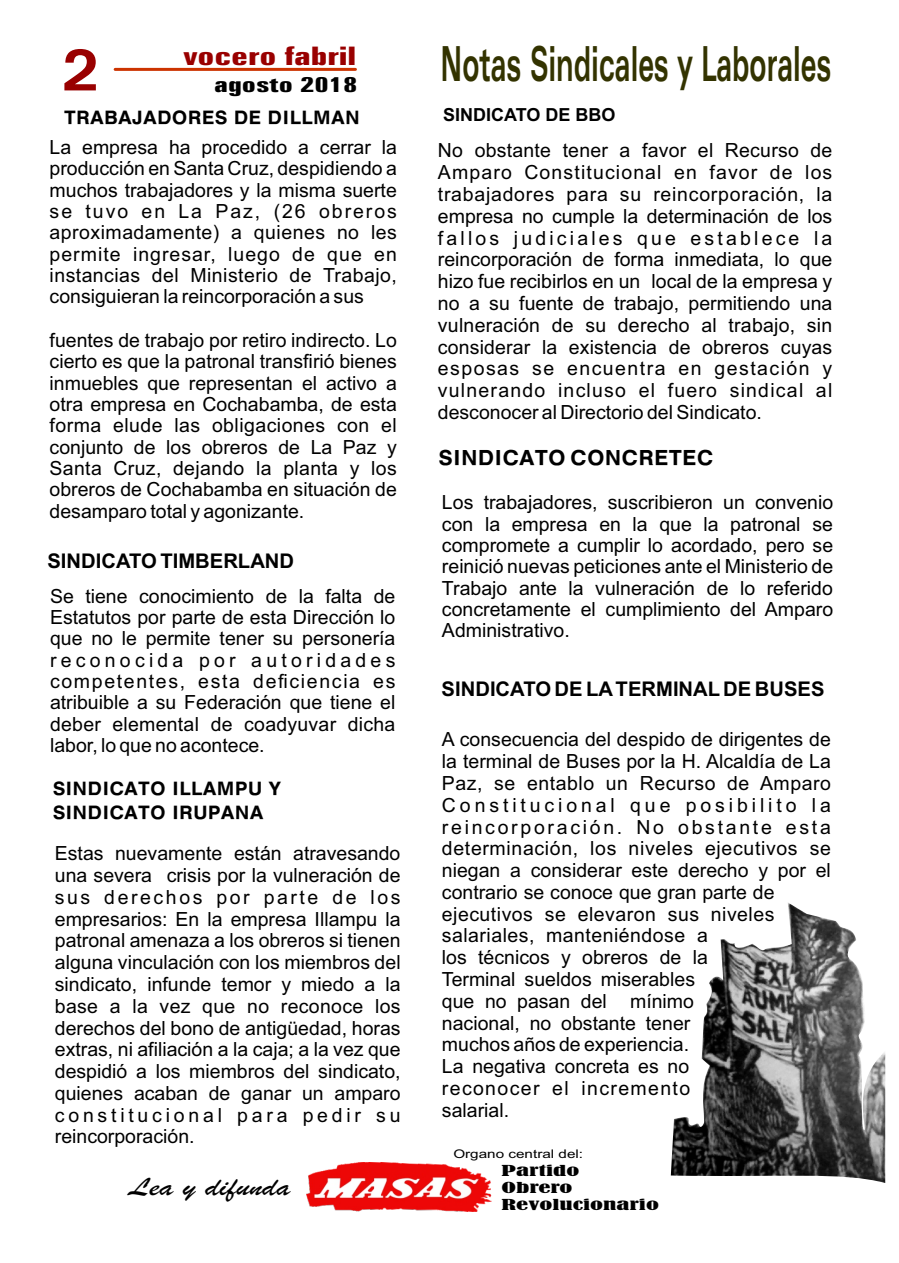
<style>
.page{position:relative;width:899px;height:1263px;background:#fff}
.page>*{position:absolute;margin:0;border:0;box-sizing:border-box;transform-origin:0 0}
.t1{font:700 expanded 58.5px "Zurich BT";color:#900;scale:.87 1}
.t2{font:700 expanded 48.45px "Zurich BT";color:#330;scale:.49 1}
.t3{font:26.7px "Brush Script";color:#000;scale:1.28 1}
.t4{font:700 extra-condensed 25.5px "Zurich BT";color:#900;scale:1.54 1}
.t5{font:700 extra-condensed 21.3px "Zurich BT";color:#000;scale:1.54 1}
.t6{font:700 20.25px "Arial";color:#000}
.t7{font:20.25px "Westfalia";color:#000}
.t8{font:19.5px/21.8px "Arial";color:#000;text-align:justify}
.t9{font:18px/24.6px "Westfalia";color:#000}
.t10{font:700 18px "Arial";color:#000}
.t11{font:condensed 14.1px/16.6px "Bernard";color:#000;scale:1.92 1}
.t12{font:12px "Arial";color:#000;scale:1.28 1}
</style>
<div class="page">
<hr style="left:115px;top:68px;width:240px;height:3px;background:#c30">
<img style="left:306px;top:1163px;width:185px;height:48px">
<img style="left:671px;top:903px;width:214px;height:280px">
<h1 class="t1" style="left:62px;top:46px;width:45px">2</h1>
<h3 class="t4" style="left:183px;top:46px;width:114px">vocero fabril</h3>
<h2 class="t2" style="left:441px;top:44px;width:799px">Notas Sindicales y Laborales</h2>
<p class="t5" style="left:214px;top:76px;width:95px">agosto 2018</p>
<p class="t9" style="left:64px;top:107px;width:297px">TRABAJADORES DE DILLMAN</p>
<p class="t8" style="left:50px;top:138px;width:349px;line-height:21.3px">La empresa ha procedido a cerrar la producción en Santa Cruz, despidiendo a muchos trabajadores y la misma suerte se tuvo en La Paz, (26 obreros aproximadamente) a quienes no les permite ingresar, luego de que en instancias del Ministerio de Trabajo, consiguieran la reincorporación a sus</p>
<p class="t8" style="left:50px;top:331px;width:349px;line-height:21.3px">fuentes de trabajo por retiro indirecto. Lo cierto es que la patronal transfirió bienes inmuebles que representan el activo a otra empresa en Cochabamba, de esta forma elude las obligaciones con el conjunto de los obreros de La Paz y Santa Cruz, dejando la planta y los obreros de Cochabamba en situación de desamparo total y agonizante.</p>
<p class="t6" style="left:47px;top:553px;width:248px">SINDICATO TIMBERLAND</p>
<p class="t8" style="left:50px;top:587px;width:347px;line-height:21.3px">Se tiene conocimiento de la falta de Estatutos por parte de esta Dirección lo que no le permite tener su personería reconocida por autoridades competentes, esta deficiencia es atribuible a su Federación que tiene el deber elemental de coadyuvar dicha labor, lo que no acontece.</p>
<p class="t9" style="left:53px;top:777px;width:230px">SINDICATO ILLAMPU Y<br>SINDICATO IRUPANA</p>
<p class="t8" style="left:55px;top:844px;width:347px">Estas nuevamente están atravesando una severa crisis por la vulneración de sus derechos por parte de los empresarios: En la empresa Illampu la patronal amenaza a los obreros si tienen alguna vinculación con los miembros del sindicato, infunde temor y miedo a la base a la vez que no reconoce los derechos del bono de antigüedad, horas extras, ni afiliación a la caja; a la vez que despidió a los miembros del sindicato, quienes acaban de ganar un amparo constitucional para pedir su reincorporación.</p>
<h3 class="t3" style="left:129px;top:1179px;width:127px">Lea y difunda</h3>
<p class="t10" style="left:443px;top:107px;width:174px">SINDICATO DE BBO</p>
<p class="t8" style="left:438px;top:142px;width:396px">No obstante tener a favor el Recurso de Amparo Constitucional en favor de los trabajadores para su reincorporación, la empresa no cumple la determinación de los fallos judiciales que establece la reincorporación de forma inmediata, lo que hizo fue recibirlos en un local de la empresa y no a su fuente de trabajo, permitiendo una vulneración de su derecho al trabajo, sin considerar la existencia de obreros cuyas esposas se encuentra en gestación y vulnerando incluso el fuero sindical al desconocer al Directorio del Sindicato.</p>
<p class="t7" style="left:439px;top:449px;width:276px">SINDICATO CONCRETEC</p>
<p class="t8" style="left:442px;top:494px;width:393px;line-height:21.3px">Los trabajadores, suscribieron un convenio con la empresa en la que la patronal se compromete a cumplir lo acordado, pero se reinició nuevas peticiones ante el Ministerio de Trabajo ante la vulneración de lo referido concretamente el cumplimiento del Amparo Administrativo.</p>
<p class="t6" style="left:442px;top:681px;width:384px">SINDICATO DE LATERMINAL DE BUSES</p>
<p class="t8" style="left:442px;top:730px;width:390px;text-align:left">A consecuencia del despido de dirigentes de la terminal de Buses por la H. Alcaldía de La<br>Paz, se entablo un Recurso de Amparo<br>Constitucional que posibilito la reincorporación. No obstante esta determinación, los niveles ejecutivos se niegan a considerar este derecho y por el contrario se conoce que gran parte de ejecutivos se elevaron sus niveles salariales, manteniéndose a<br>los técnicos y obreros de la<br>Terminal sueldos miserables<br>que no pasan del mínimo<br>nacional, no obstante tener<br>muchos años de experiencia.<br>La negativa concreta es no<br>reconocer el incremento<br>salarial.</p>
<p class="t12" style="left:453px;top:1149px;width:103px">Organo central del:</p>
<p class="t11" style="left:502px;top:1163px;width:83px">Partido<br>Obrero<br>Revolucionario</p>
</div>
